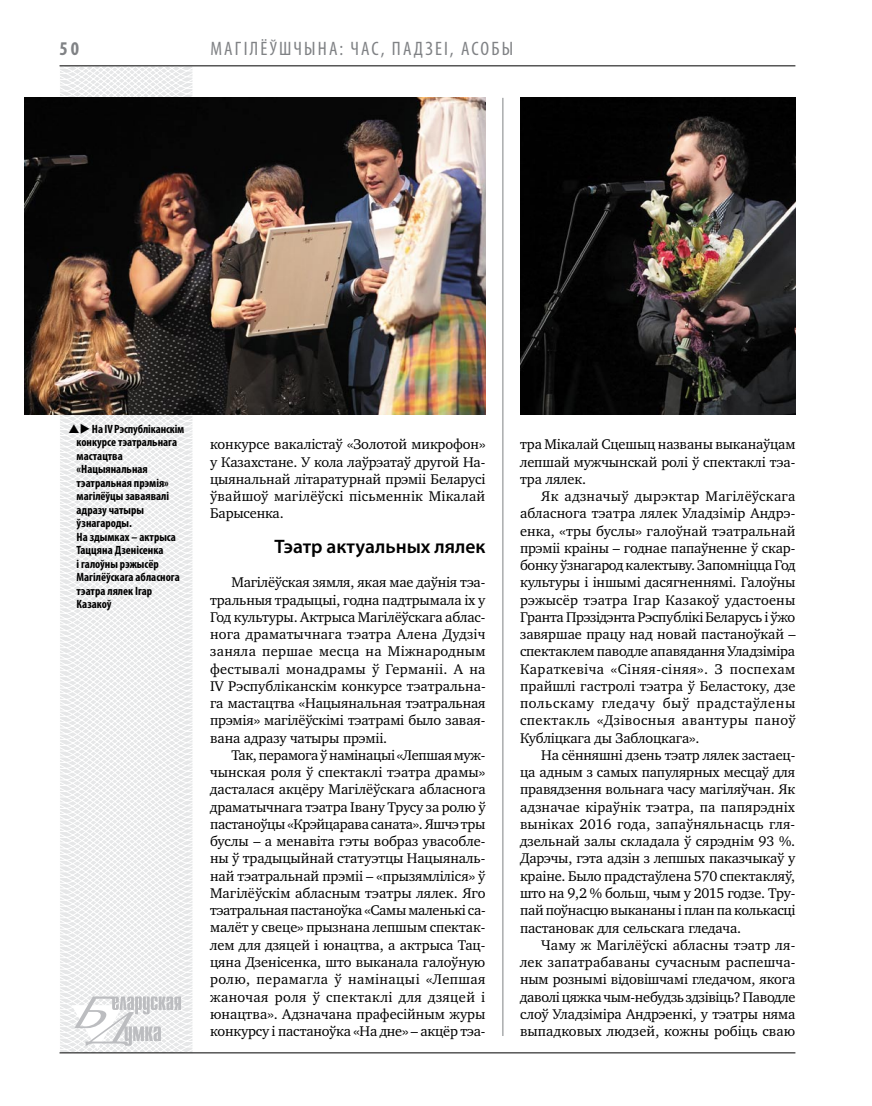
<style>
.page{position:relative;width:872px;height:1106px;background:#fff}
.page>*{position:absolute;margin:0;border:0;box-sizing:border-box;transform-origin:0 0}
.t1{font:condensed 19.5px "Myriad Pro";letter-spacing:.11em;color:#808285}
.t2{font:600 19.5px "Myriad Pro";color:#000}
.t3{font:700 condensed 19.5px "Myriad Pro";color:#808285}
.t4{font:14.4px/17.2px "Charter C";letter-spacing:-.005em;color:#000;text-align:justify}
.t5{font:700 condensed 12px/13.5px "Myriad Pro";color:#000}
</style>
<div class="page">
<svg style="left:59px;top:65px;width:192px;height:989px"></svg>
<hr style="left:502px;top:98px;width:1px;height:938px;background:#808285">
<hr style="left:60px;top:1052px;width:735px;height:1px;background:#000">
<svg style="left:71px;top:996px;width:110px;height:53px"></svg>
<hr style="left:60px;top:65px;width:735px;height:1px;background:#000">
<img style="left:24px;top:97px;width:461px;height:318px">
<img style="left:520px;top:97px;width:275px;height:318px">
<svg style="left:69px;top:424px;width:10px;height:8px"></svg>
<h1 class="t3" style="left:60px;top:37px;width:21px">50</h1>
<h1 class="t1" style="left:210px;top:37px;width:292px">МАГІЛЁЎШЧЫНА: час, падзеі , асобы</h1>
<p class="t5" style="left:77px;top:421px;width:109px">◆ На IV Рэспубліканскім конкурсе тэатральнага мастацтва «Нацыянальная тэатральная прэмія» магілёўцы заваявалі адразу чатыры ўзнагароды.<br>На здымках – актрыса<br>Таццяна Дзенісенка<br>і галоўны рэжысёр<br>Магілёўскага абласнога тэатра лялек Ігар<br>Казакоў</p>
<p class="t4" style="left:210px;top:436px;width:277px">конкурсе вакалістаў «Золотой микрофон» у Казахстане. У кола лаўрэатаў другой На&shy;цыянальнай літаратурнай прэміі Беларусі ўвайшоў магілёўскі пісьменнік Мікалай Барысенка.</p>
<h1 class="t2" style="left:275px;top:534px;width:212px">Тэатр актуальных лялек</h1>
<p class="t4" style="left:210px;top:574px;width:277px;text-indent:21px">Магілёўская зямля, якая мае даўнія тэа&shy;тральныя традыцыі, годна падтрымала іх у Год культуры. Актрыса Магілёўскага аблас&shy;нога драматычнага тэатра Алена Дудзіч заняла першае месца на Міжнародным фестывалі монадрамы ў Германіі. А на IV Рэспубліканскім конкурсе тэатральна&shy;га мастацтва «Нацыянальная тэатральная прэмія» магілёўскімі тэатрамі было завая&shy;вана адразу чатыры прэміі.</p>
<p class="t4" style="left:210px;top:746px;width:277px;text-indent:21px">Так, перамога ў намінацыі «Лепшая муж&shy;чынская роля ў спектаклі тэатра драмы» дасталася акцёру Магілёўскага абласнога драматычнага тэатра Івану Трусу за ролю ў пастаноўцы «Крэйцарава саната». Яшчэ тры буслы – а менавіта гэты вобраз увасобле&shy;ны ў традыцыйнай статуэтцы Нацыяналь&shy;най тэатральнай прэміі – «прызямліліся» ў Магілёўскім абласным тэатры лялек. Яго тэатральная пастаноўка «Самы маленькі са&shy;малёт у свеце» прызнана лепшым спектак&shy;лем для дзяцей і юнацтва, а актрыса Тац&shy;цяна Дзенісенка, што выканала галоўную ролю, перамагла ў намінацыі «Лепшая жаночая роля ў спектаклі для дзяцей і юнацтва». Адзначана прафесійным журы конкурсу і пастаноўка «На дне» – акцёр тэа-</p>
<p class="t4" style="left:520px;top:436px;width:277px">тра Мікалай Сцешыц названы выканаўцам лепшай мужчынскай ролі ў спектаклі тэа&shy;тра лялек.</p>
<p class="t4" style="left:520px;top:487px;width:277px;text-indent:21px">Як адзначыў дырэктар Магілёўскага абласнога тэатра лялек Уладзімір Андрэ&shy;енка, «тры буслы» галоўнай тэатральнай прэміі краіны – годнае папаўненне ў скар&shy;бонку ўзнагарод калектыву. Запомніцца Год культуры і іншымі дасягненнямі. Галоўны рэжысёр тэатра Ігар Казакоў удастоены Гранта Прэзідэнта Рэспублікі Беларусь і ўжо завяршае працу над новай пастаноўкай – спектаклем паводле апавядання Уладзіміра Караткевіча «Сіняя-сіняя». З поспехам прайшлі гастролі тэатра ў Беластоку, дзе польскаму гледачу быў прадстаўлены спектакль «Дзівосныя авантуры паноў Кубліцкага ды Заблоцкага».</p>
<p class="t4" style="left:520px;top:746px;width:277px;text-indent:21px">На сённяшні дзень тэатр лялек застаец&shy;ца адным з самых папулярных месцаў для правядзення вольнага часу магіляўчан. Як адзначае кіраўнік тэатра, па папярэдніх выніках 2016 года, запаўняльнасць гля&shy;дзельнай залы складала ў сярэднім 93 %.<br>Дарэчы, гэта адзін з лепшых паказчыкаў у краіне. Было прадстаўлена 570 спектакляў, што на 9,2 % больш, чым у 2015 годзе. Тру&shy;пай поўнасцю выкананы і план па колькасці пастановак для сельскага гледача.</p>
<p class="t4" style="left:520px;top:936px;width:277px;text-indent:21px">Чаму ж Магілёўскі абласны тэатр ля&shy;лек запатрабаваны сучасным распешча&shy;ным рознымі відовішчамі гледачом, якога даволі цяжка чым-небудзь здзівіць? Паводле слоў Уладзіміра Андрэенкі, у тэатры няма выпадковых людзей, кожны робіць сваю</p>
</div>
